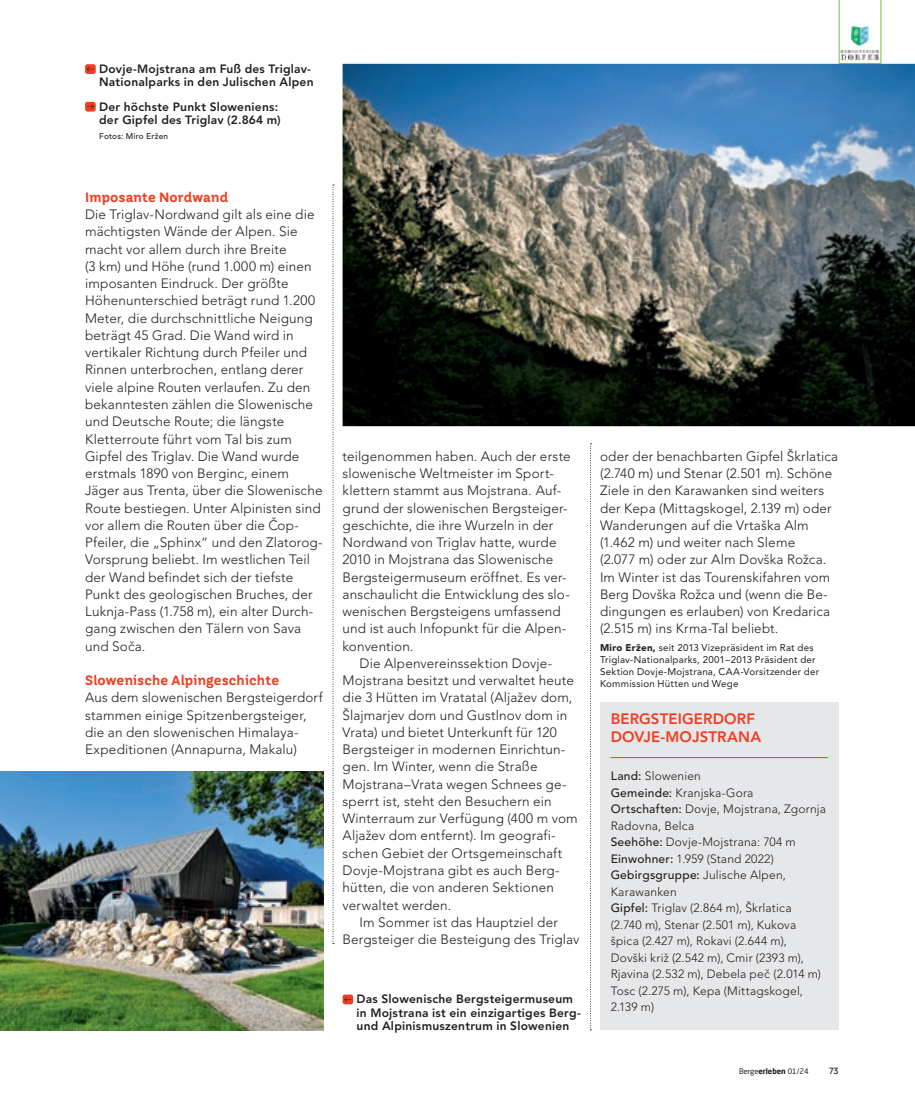
<style>
.page{position:relative;width:915px;height:1106px;background:#fff}
.page>*{position:absolute;margin:0;border:0;box-sizing:border-box;transform-origin:0 0}
.t1{font:800 15px/18px "Avenir LT Std";letter-spacing:.005em;color:#ef3e22}
.t2{font:300 13.5px/17.2px "Avenir LT Std";letter-spacing:.01em;color:#231f20}
.t3{font:700 13.5px "TT Hazelnuts";letter-spacing:.01em;color:#ef3e22}
.t4{font:300 12px/16.5px "Avenir LT Std";letter-spacing:.015em;color:#231f20}
.t5{font:800 12px/13.5px "Avenir LT Std";letter-spacing:.02em;color:#231f20}
.t6{font:9.75px/12px "Avenir LT Std";letter-spacing:.025em;color:#231f20}
.t7{font:500 9px "TT Hazelnuts";color:#231f20}
.t8{font:500 8.25px "Avenir LT Std";letter-spacing:.025em;color:#231f20}
.t9{font:7.5px "Neo Sans Std";color:#231f20}
.s1{font-weight:900}
.s2{font-weight:500}
.s3{font-weight:700}
</style>
<div class="page">
<svg style="left:590px;top:443px;width:1px;height:587px"></svg>
<svg style="left:332px;top:185px;width:2px;height:759px"></svg>
<img style="left:0;top:771px;width:323px;height:259px">
<img style="left:342px;top:64px;width:572px;height:362px">
<svg style="left:838px;top:0;width:43px;height:64px"></svg>
<div style="left:600px;top:702px;width:238px;height:328px;background:#e6e7e9"></div>
<hr style="left:610px;top:757px;width:217px;height:1px;background:#ef3e22">
<div style="left:85px;top:64px;width:11px;height:10px;background:#ef3e22;border-radius:2px"></div>
<svg style="left:87px;top:67px;width:7px;height:5px"></svg>
<div style="left:85px;top:102px;width:11px;height:10px;background:#ef3e22;border-radius:2px"></div>
<svg style="left:87px;top:104px;width:7px;height:5px"></svg>
<div style="left:342px;top:994px;width:11px;height:10px;background:#ef3e22;border-radius:2px"></div>
<svg style="left:344px;top:997px;width:7px;height:4px"></svg>
<p class="t5" style="left:99px;top:62px;width:216px">Dovje-Mojstrana am Fuß des Triglav-<br>Nationalparks in den Julischen Alpen</p>
<p class="t5" style="left:99px;top:100px;width:183px">Der höchste Punkt Sloweniens: der Gipfel des Triglav (2.864 m)</p>
<p class="t8" style="left:99px;top:131px;width:70px">Fotos: Miro Eržen</p>
<p class="t3" style="left:85px;top:188px;width:144px">Imposante Nordwand</p>
<p class="t2" style="left:85px;top:206px;width:239px">Die Triglav-Nordwand gilt als eine die mächtigsten Wände der Alpen. Sie macht vor allem durch ihre Breite<br>(3 km) und Höhe (rund 1.000 m) einen imposanten Eindruck. Der größte Höhenunterschied beträgt rund 1.200<br>Meter, die durchschnittliche Neigung beträgt 45 Grad. Die Wand wird in vertikaler Richtung durch Pfeiler und Rinnen unterbrochen, entlang derer viele alpine Routen verlaufen. Zu den bekanntesten zählen die Slowenische und Deutsche Route; die längste Kletterroute führt vom Tal bis zum Gipfel des Triglav. Die Wand wurde erstmals 1890 von Berginc, einem Jäger aus Trenta, über die Slowenische Route bestiegen. Unter Alpinisten sind vor allem die Routen über die Cˇop-Pfeiler, die „Sphinx“ und den Zlatorog-Vorsprung beliebt. Im westlichen Teil der Wand befindet sich der tiefste Punkt des geologischen Bruches, der Luknja-Pass (1.758 m), ein alter Durch&shy;gang zwischen den Tälern von Sava und Socˇa.</p>
<p class="t3" style="left:85px;top:671px;width:195px">Slowenische Alpingeschichte</p>
<p class="t2" style="left:85px;top:689px;width:239px">Aus dem slowenischen Bergsteigerdorf stammen einige Spitzenbergsteiger, die an den slowenischen Himalaya-Expeditionen (Annapurna, Makalu)</p>
<p class="t2" style="left:342px;top:447px;width:229px">teilgenommen haben. Auch der erste slowenische Weltmeister im Sport&shy;klettern stammt aus Mojstrana. Auf&shy;grund der slowenischen Bergsteiger&shy;geschichte, die ihre Wurzeln in der Nordwand von Triglav hatte, wurde 2010 in Mojstrana das Slowenische Bergsteigermuseum eröffnet. Es ver&shy;anschaulicht die Entwicklung des slo&shy;wenischen Bergsteigens umfassend und ist auch Infopunkt für die Alpen&shy;konvention.</p>
<p class="t2" style="left:342px;top:654px;width:236px;text-indent:17px">Die Alpenvereinssektion Dovje-Mojstrana besitzt und verwaltet heute die 3 Hütten im Vratatal (Aljažev dom, Šlajmarjev dom und Gustlnov dom in Vrata) und bietet Unterkunft für 120<br>Bergsteiger in modernen Einrichtun&shy;gen. Im Winter, wenn die Straße Mojstrana–Vrata wegen Schnees ge&shy;sperrt ist, steht den Besuchern ein Winterraum zur Verfügung (400 m vom Aljažev dom entfernt). Im geografi&shy;schen Gebiet der Ortsgemeinschaft Dovje-Mojstrana gibt es auch Berg&shy;hütten, die von anderen Sektionen verwaltet werden.</p>
<p class="t2" style="left:342px;top:913px;width:238px;text-align:center">Im Sommer ist das Hauptziel der<br>Bergsteiger die Besteigung des Triglav</p>
<p class="t5" style="left:356px;top:992px;width:226px">Das Slowenische Bergsteigermuseum in Mojstrana ist ein einzigartiges Berg&shy;und Alpinismuszentrum in Slowenien</p>
<p class="t2" style="left:600px;top:447px;width:240px">oder der benachbarten Gipfel Škrlatica (2.740 m) und Stenar (2.501 m). Schöne Ziele in den Karawanken sind weiters der Kepa (Mittagskogel, 2.139 m) oder Wanderungen auf die Vrtaška Alm (1.462 m) und weiter nach Sleme<br>(2.077 m) oder zur Alm Dovška Rožca.<br>Im Winter ist das Tourenskifahren vom Berg Dovška Rožca und (wenn die Be&shy;dingungen es erlauben) von Kredarica (2.515 m) ins Krma-Tal beliebt.</p>
<p class="t6" style="left:600px;top:641px;width:220px"><span class="s1">Miro Eržen,</span> seit 2013 Vizepräsident im Rat des Triglav-Nationalparks, 2001–2013 Präsident der Sektion Dovje-Mojstrana, CAA-Vorsitzender der Kommission Hütten und Wege</p>
<p class="t1" style="left:610px;top:710px;width:152px">BERGSTEIGERDORF<br>DOVJE-MOJSTRANA</p>
<p class="t4" style="left:610px;top:767px;width:217px"><span class="s2">Land:</span> Slowenien<br><span class="s2">Gemeinde:</span> Kranjska-Gora<br><span class="s2">Ortschaften:</span> Dovje, Mojstrana, Zgornja<br>Radovna, Belca<br><span class="s2">Seehöhe:</span> Dovje-Mojstrana: 704 m<br><span class="s2">Einwohner:</span> 1.959 (Stand 2022)<br><span class="s2">Gebirgsgruppe:</span> Julische Alpen,<br>Karawanken<br><span class="s2">Gipfel:</span> Triglav (2.864 m), Škrlatica<br>(2.740 m), Stenar (2.501 m), Kukova špica (2.427 m), Rokavi (2.644 m),<br>Dovški križ (2.542 m), Cmir (2393 m),<br>Rjavina (2.532 m), Debela pecˇ (2.014 m)<br>Tosc (2.275 m), Kepa (Mittagskogel,<br>2.139 m)</p>
<p class="t9" style="left:738px;top:1066px;width:71px">Berge<span class="s3">erleben</span> 01/24</p>
<p class="t7" style="left:828px;top:1065px;width:11px">73</p>
</div>
